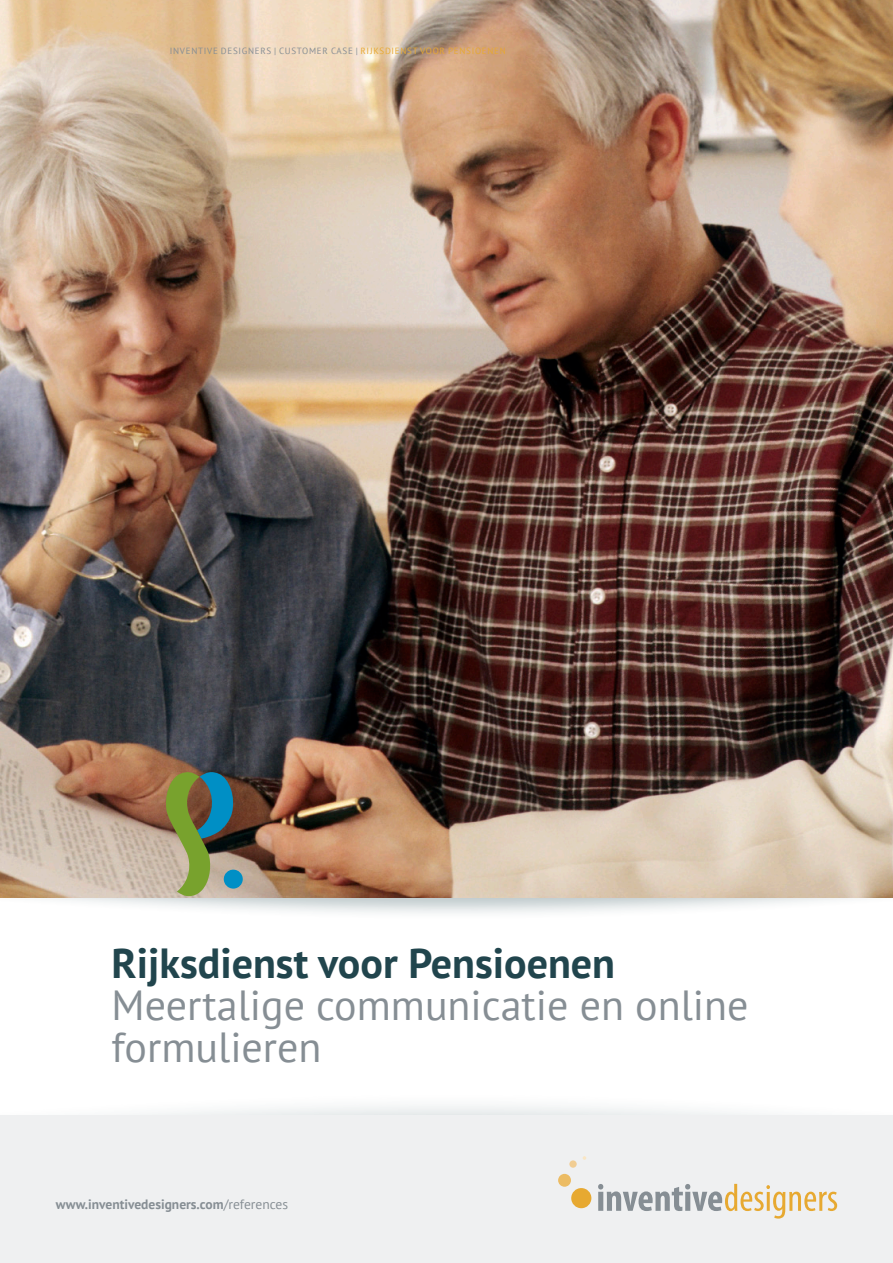
<style>
.page{position:relative;width:893px;height:1263px;background:#fff}
.page>*{position:absolute;margin:0;border:0;box-sizing:border-box;transform-origin:0 0}
.t1{font:42px/42px "PT Sans";color:#868e94}
.t2{font:700 42px "PT Sans";color:#21454d}
.t3{font:700 13.5px "PT Sans";color:#868e94}
.t4{font:9px "PT Sans";letter-spacing:.08em;color:#868e94}
.s1{color:#e7a931}
.s2{font-weight:400}
</style>
<div class="page">
<div style="left:0;top:745px;width:893px;height:175px;background:#20464d;opacity:.3"></div>
<img style="left:0;top:0;width:893px;height:897px">
<svg style="left:0;top:1110px;width:893px;height:6px;fill:#eff1f2"></svg>
<div style="left:0;top:1116px;width:893px;height:147px;background:#eff0f1"></div>
<div style="left:571px;top:1188px;width:20px;height:20px;background:#e7a931;border-radius:50%"></div>
<div style="left:558px;top:1174px;width:13px;height:13px;background:#ecbc64;border-radius:50%"></div>
<div style="left:569px;top:1160px;width:8px;height:8px;background:#f1cd93;border-radius:50%"></div>
<svg style="left:583px;top:1156px;width:3px;height:4px"></svg>
<svg style="left:598px;top:1184px;width:239px;height:34px"></svg>
<svg style="left:166px;top:772px;width:70px;height:124px;background:#738964"></svg>
<div style="left:224px;top:870px;width:19px;height:18px;background:#008fc5;border-radius:50%"></div>
<p class="t4" style="left:170px;top:45px;width:337px">INVENTIVE DESIGNERS | CUSTOMER CASE | <span class="s1">RIJKSDIENST VOOR PENSIOENEN</span></p>
<p class="t2" style="left:112px;top:936px;width:505px">Rijksdienst voor Pensioenen</p>
<p class="t1" style="left:112px;top:984px;width:638px">Meertalige communicatie en online formulieren</p>
<p class="t3" style="left:56px;top:1195px;width:234px">www.inventivedesigners.com<span class="s2">/references</span></p>
</div>
